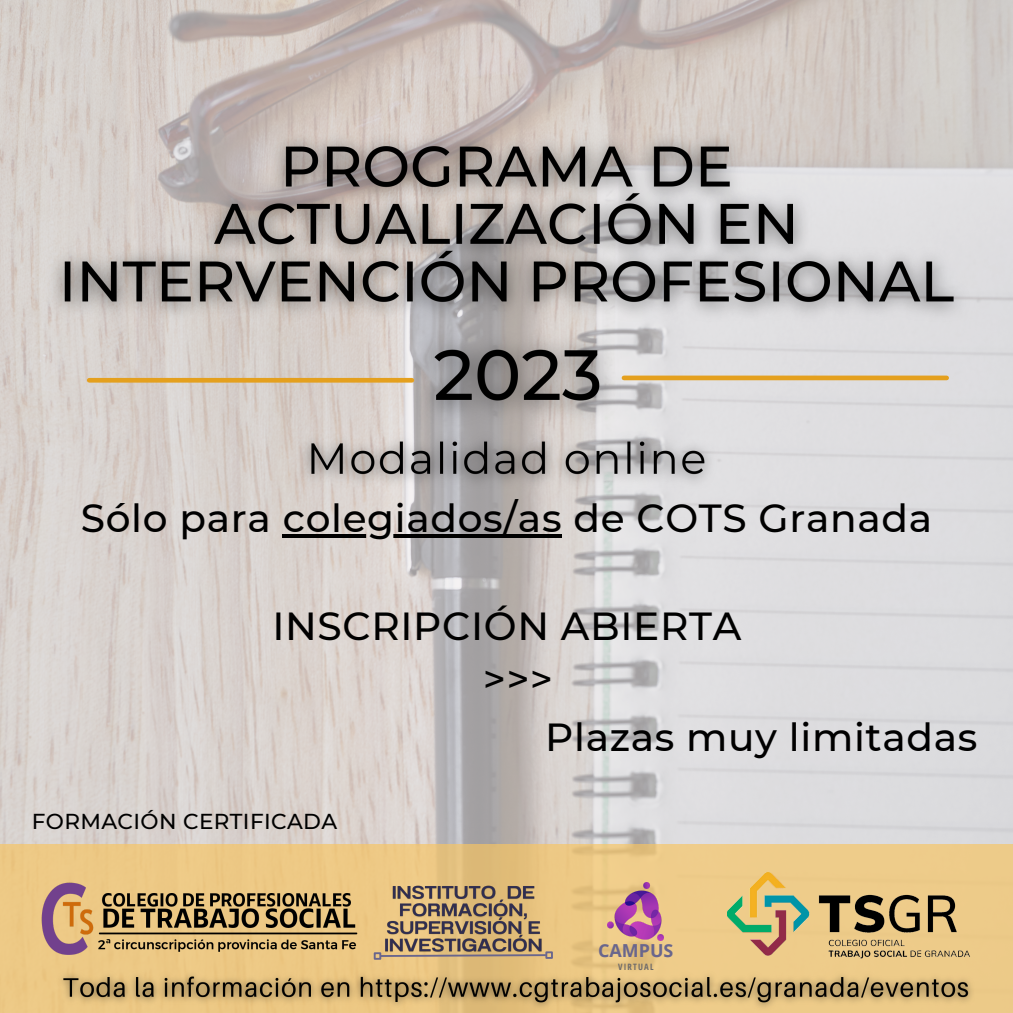
<style>
.page{position:relative;width:1013px;height:1013px;background:#fff}
.page>*{position:absolute;margin:0;border:0;box-sizing:border-box;transform-origin:0 0}
.t1{font:500 39.12px/52.5px "Montserrat";letter-spacing:.015em;color:#000;text-align:center}
.t2{font:500 21.5px "Montserrat";letter-spacing:.015em;color:#000}
.t3{font:700 17.88px "Open Sans";color:#69668d}
.t4{font:700 8.75px "Open Sans Condensed";letter-spacing:.13em;color:#6d6a6a}
</style>
<div class="page">
<img style="left:0;top:0;width:1012px;height:844px">
<hr style="left:89px;top:378px;width:323px;height:4px;background:#e4a01e">
<div style="left:624px;top:375px;width:322px;height:5px;background:#e4a01e"></div>
<div style="left:0;top:844px;width:1012px;height:168px;background:#edca86"></div>
<img style="left:41px;top:882px;width:317px;height:73px">
<img style="left:607px;top:882px;width:57px;height:59px">
<div style="left:374px;top:952px;width:7px;height:7px;border:2px solid #69668d"></div>
<div style="left:545px;top:951px;width:8px;height:7px;border:2px solid #69668d"></div>
<img style="left:727px;top:872px;width:243px;height:87px">
<img style="left:34px;top:110px;width:944px;height:233px">
<img style="left:402px;top:305px;width:231px;height:109px">
<img style="left:289px;top:414px;width:437px;height:91px">
<img style="left:382px;top:874px;width:162px;height:87px">
<img style="left:62px;top:961px;width:910px;height:51px">
<hr style="left:283px;top:534px;width:279px;height:4px;background:#000">
<p class="t1" style="left:81px;top:491px;width:852px">Sólo para colegiados/as de COTS Granada</p>
<p class="t1" style="left:272px;top:600px;width:470px">INSCRIPCIÓN ABIERTA &gt;&gt;&gt;</p>
<p class="t2" style="left:32px;top:808px;width:307px">FORMACIÓN CERTIFICADA</p>
<p class="t1" style="left:545px;top:710px;width:433px">Plazas muy limitadas</p>
<p class="t3" style="left:598px;top:938px;width:77px">CAMPUS</p>
<p class="t4" style="left:618px;top:960px;width:37px">VIRTUAL</p>
</div>
